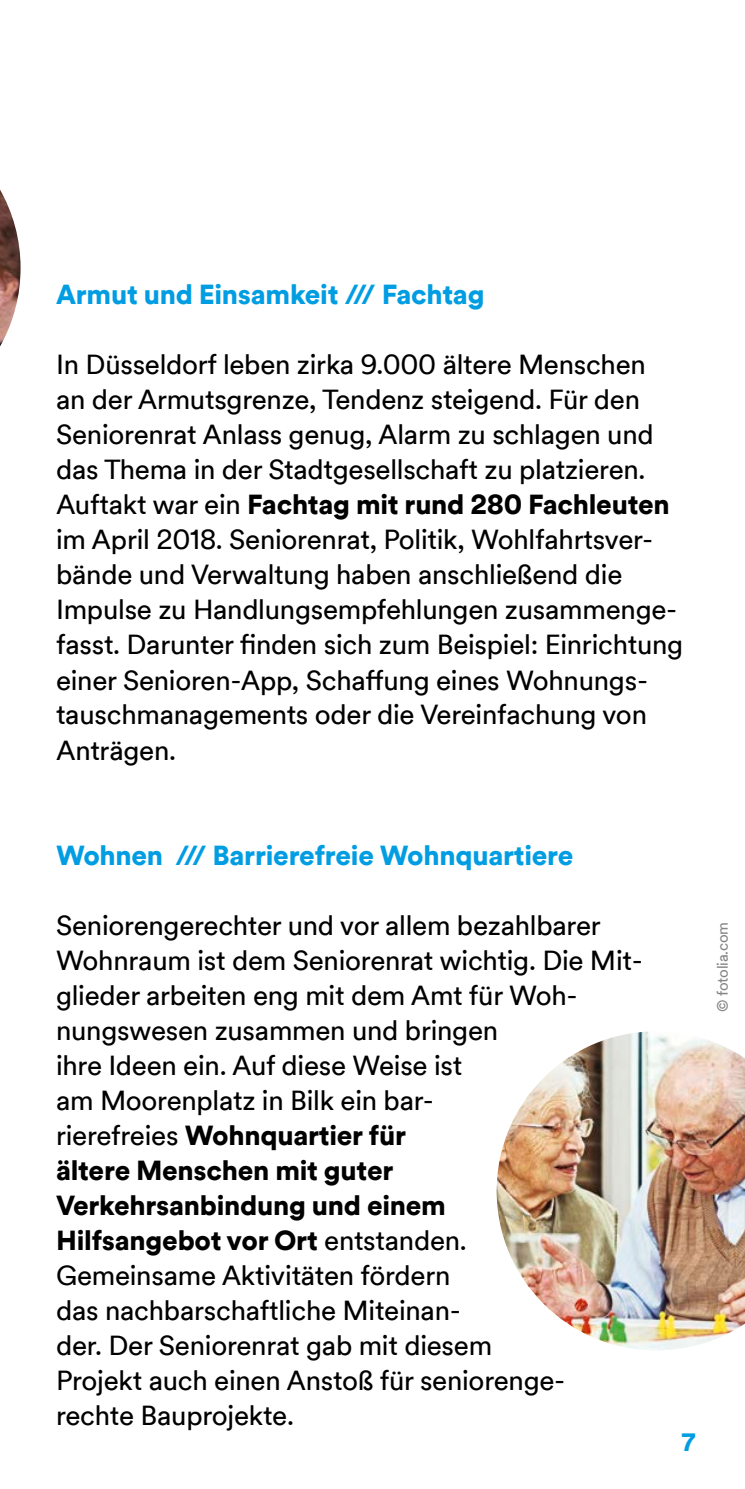
<style>
.page{position:relative;width:745px;height:1489px;background:#fff}
.page>*{position:absolute;margin:0;border:0;box-sizing:border-box;transform-origin:0 0}
.t1{font:27.5px/35px "Duesseldorf Circular TT";letter-spacing:-.01em;color:#000}
.t2{font:900 27.5px "Duesseldorf Circular TT";letter-spacing:-.01em;color:#009de2}
.t3{font:900 25px "Duesseldorf Circular TT";color:#009de2}
.t4{font:15px "Duesseldorf Circular TT";letter-spacing:-.01em;color:#868686}
.s1{font-weight:900}
</style>
<div class="page">
<img style="left:496px;top:1031px;width:248px;height:319px">
<img style="left:0;top:190px;width:21px;height:156px">
<p class="t2" style="left:56px;top:275px;width:430px">Armut und Einsamkeit /// Fachtag</p>
<p class="t1" style="left:56px;top:346px;width:628px">In Düsseldorf leben zirka 9.000 ältere Menschen<br>an der Armutsgrenze, Tendenz steigend. Für den Seniorenrat Anlass genug, Alarm zu schlagen und das Thema in der Stadtgesellschaft zu platzieren.<br>Auftakt war ein <span class="s1">Fachtag mit rund 280 Fachleuten </span>im April 2018. Seniorenrat, Politik, Wohlfahrtsver&shy;bände und Verwaltung haben anschließend die Impulse zu Handlungsempfehlungen zusammenge&shy;fasst. Darunter finden sich zum Beispiel: Einrichtung einer Senioren-App, Schaffung eines Wohnungs&shy;tauschmanagements oder die Vereinfachung von Anträgen.</p>
<p class="t2" style="left:56px;top:835px;width:518px">Wohnen /// Barrierefreie Wohnquartiere</p>
<p class="t1" style="left:56px;top:906px;width:588px">Seniorengerechter und vor allem bezahlbarer Wohnraum ist dem Seniorenrat wichtig. Die Mit&shy;glieder arbeiten eng mit dem Amt für Woh&shy;nungswesen zusammen und bringen<br>ihre Ideen ein. Auf diese Weise ist<br>am Moorenplatz in Bilk ein bar-<br>rierefreies <span class="s1">Wohnquartier für<br>ältere Menschen mit guter Verkehrsanbindung und einem<br>Hilfsangebot vor Ort</span> entstanden.<br>Gemeinsame Aktivitäten fördern<br>das nachbarschaftliche Miteinan-<br>der. Der Seniorenrat gab mit diesem<br>Projekt auch einen Anstoß für seniorenge&shy;rechte Bauprojekte.</p>
<p class="t4" style="left:712px;top:1011px;width:92px;rotate:-90deg">© fotolia.com</p>
<p class="t3" style="left:681px;top:1424px;width:16px">7</p>
</div>
